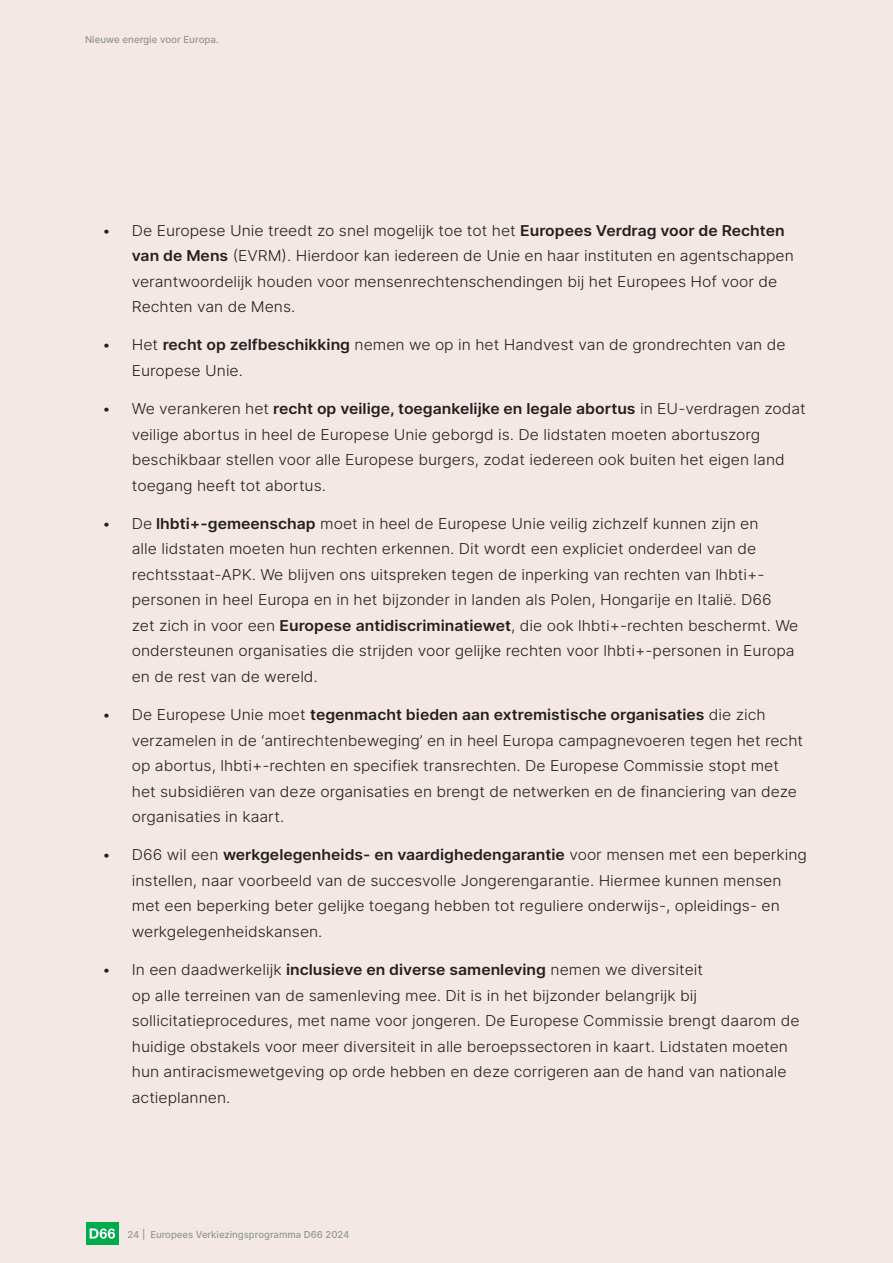
<style>
.page{position:relative;width:893px;height:1263px;background:#f3e8e3}
.page>*{position:absolute;margin:0;border:0;box-sizing:border-box;transform-origin:0 0}
.t1{font:300 15px/25.5px "Inter";color:#231f20;scale:1.05 1}
.t2{font:500 9.75px "Inter";color:#939598}
.t3{font:500 9.6px "Inter";color:#939598}
.s1{font-weight:600}
</style>
<div class="page">
<div style="left:86px;top:1222px;width:33px;height:23px;background:#00ab4d"></div>
<svg style="left:90px;top:1228px;width:25px;height:11px"></svg>
<p class="t2" style="left:85px;top:33px;width:135px">Nieuwe energie voor Europa.</p>
<p class="t1" style="left:132px;top:217px;width:632px;text-indent:-30px">• De Europese Unie treedt zo snel mogelijk toe tot het <span class="s1">Europees Verdrag voor de Rechten van de Mens</span> (EVRM). Hierdoor kan iedereen de Unie en haar instituten en agentschappen verantwoordelijk houden voor mensenrechtenschendingen bij het Europees Hof voor de Rechten van de Mens.</p>
<p class="t1" style="left:132px;top:332px;width:624px;text-indent:-30px">• Het <span class="s1">recht op zelfbeschikking</span> nemen we op in het Handvest van de grondrechten van de<br>Europese Unie.</p>
<p class="t1" style="left:132px;top:396px;width:643px;text-indent:-30px">• We verankeren het <span class="s1">recht op veilige, toegankelijke en legale abortus</span> in EU-verdragen zodat veilige abortus in heel de Europese Unie geborgd is. De lidstaten moeten abortuszorg beschikbaar stellen voor alle Europese burgers, zodat iedereen ook buiten het eigen land toegang heeft tot abortus.</p>
<p class="t1" style="left:132px;top:510px;width:636px;text-indent:-30px">• De <span class="s1">lhbti+-gemeenschap</span> moet in heel de Europese Unie veilig zichzelf kunnen zijn en<br>alle lidstaten moeten hun rechten erkennen. Dit wordt een expliciet onderdeel van de rechtsstaat-APK. We blijven ons uitspreken tegen de inperking van rechten van lhbti+- personen in heel Europa en in het bijzonder in landen als Polen, Hongarije en Italië. D66<br>zet zich in voor een <span class="s1">Europese antidiscriminatiewet</span>, die ook lhbti+-rechten beschermt. We ondersteunen organisaties die strijden voor gelijke rechten voor lhbti+-personen in Europa en de rest van de wereld.</p>
<p class="t1" style="left:132px;top:702px;width:641px;text-indent:-30px">• De Europese Unie moet <span class="s1">tegenmacht bieden aan extremistische organisaties</span> die zich verzamelen in de ‘antirechtenbeweging’ en in heel Europa campagnevoeren tegen het recht op abortus, lhbti+-rechten en specifiek transrechten. De Europese Commissie stopt met het subsidiëren van deze organisaties en brengt de netwerken en de financiering van deze organisaties in kaart.</p>
<p class="t1" style="left:132px;top:842px;width:645px;text-indent:-30px">• D66 wil een <span class="s1">werkgelegenheids- en vaardighedengarantie</span> voor mensen met een beperking instellen, naar voorbeeld van de succesvolle Jongerengarantie. Hiermee kunnen mensen met een beperking beter gelijke toegang hebben tot reguliere onderwijs-, opleidings- en werkgelegenheidskansen.</p>
<p class="t1" style="left:132px;top:957px;width:637px;text-indent:-30px">• In een daadwerkelijk <span class="s1">inclusieve en diverse samenleving</span> nemen we diversiteit<br>op alle terreinen van de samenleving mee. Dit is in het bijzonder belangrijk bij sollicitatieprocedures, met name voor jongeren. De Europese Commissie brengt daarom de huidige obstakels voor meer diversiteit in alle beroepssectoren in kaart. Lidstaten moeten hun antiracismewetgeving op orde hebben en deze corrigeren aan de hand van nationale actieplannen.</p>
<p class="t3" style="left:128px;top:1227px;width:223px">24 | Europees Verkiezingsprogramma D66 2024</p>
</div>
